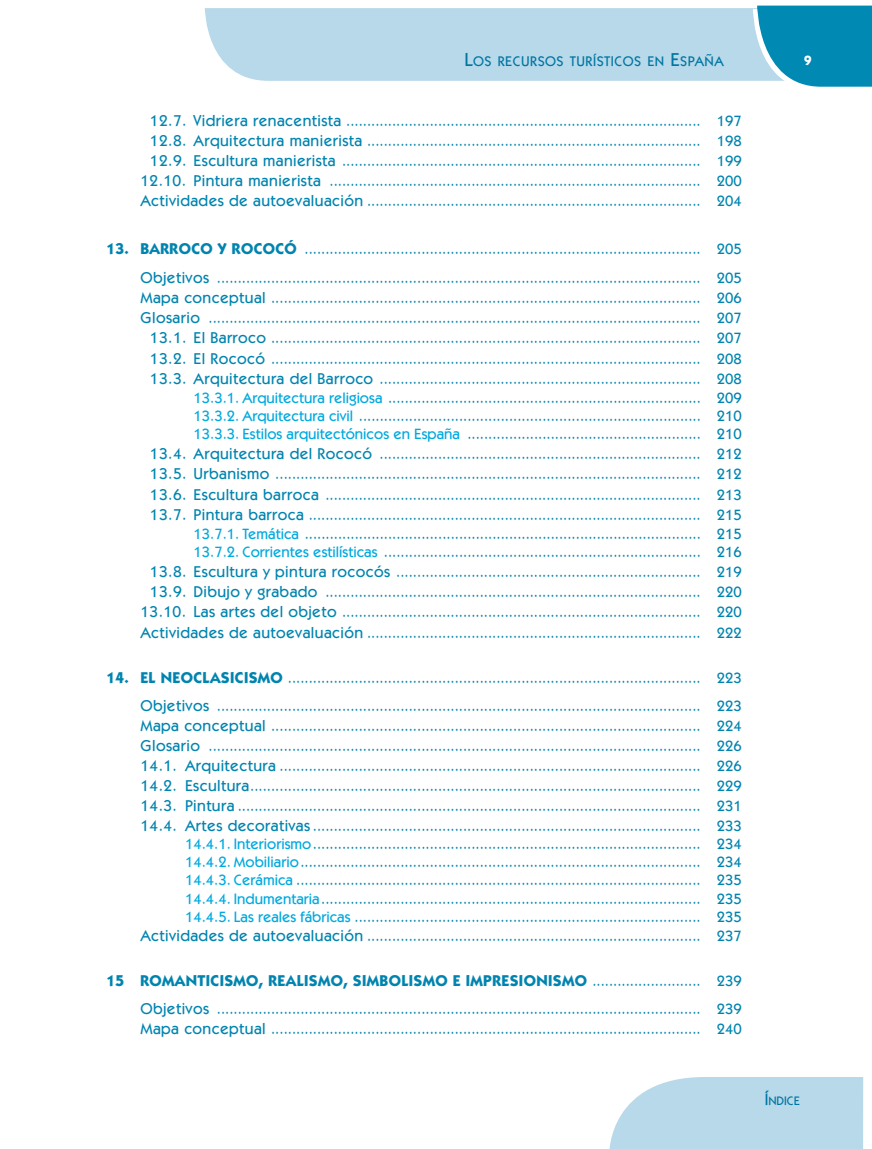
<style>
.page{position:relative;width:872px;height:1149px;background:#fff}
.page>*{position:absolute;margin:0;border:0;box-sizing:border-box;transform-origin:0 0}
.t1{font:700 15.75px "ITC Kabel Std";letter-spacing:.025em;color:#0084af}
.t2{font:500 15px/20.1px "ITC Kabel Std";color:#0084af;text-align:right}
.t3{font:500 14.1px "ITC Kabel Std";letter-spacing:.035em;color:#0076a3}
.t4{font:700 13.5px "ITC Kabel Std";color:#fff}
.t5{font:500 12.3px "ITC Kabel Std";color:#0076a3}
.s1{font-size:18.75px}
.s2{font-size:15.75px}
.s3{font-weight:700;font-size:15.75px}
.s4{color:#00a9df}
.s5{font-weight:500;font-size:15px}
.s6{font-size:16.5px}
</style>
<div class="page">
<div style="left:205px;top:8px;width:548px;height:73px;background:#b8d9e9"></div>
<svg style="left:609px;top:1077px;width:254px;height:71px;background:#bddcea"></svg>
<svg style="left:753px;top:6px;width:119px;height:81px;background:#2098bc"></svg>
<p class="t3" style="left:464px;top:56px;width:261px"><span class="s1">L</span>OS RECURSOS TURÍSTICOS EN <span class="s1">E</span>SPAÑA</p>
<p class="t2" style="left:140px;top:112px;width:603px"><span class="s2">12.7. Vidriera renacentista</span> ..................................................................................... 197<br><span class="s2">12.8. Arquitectura manierista</span> ................................................................................ 198<br><span class="s2">12.9. Escultura manierista</span> ...................................................................................... 199<br><span class="s2">12.10. Pintura manierista</span> ......................................................................................... 200<br><span class="s2">Actividades de autoevaluación</span> ................................................................................ 204</p>
<p class="t2" style="left:106px;top:236px;width:637px;line-height:28.8px"><span class="s3">13. BARROCO Y ROCOCÓ</span> ............................................................................................... 205<br><span class="s2">Objetivos</span> .................................................................................................................... 205</p>
<p class="t2" style="left:140px;top:289px;width:603px"><span class="s2">Mapa conceptual</span> ....................................................................................................... 206<br><span class="s2">Glosario</span> ...................................................................................................................... 207<br><span class="s2">13.1. El Barroco</span> ....................................................................................................... 207<br><span class="s2">13.2. El Rococó</span> ....................................................................................................... 208<br><span class="s2">13.3. Arquitectura del Barroco</span> ............................................................................. 208</p>
<p class="t2" style="left:193px;top:390px;width:550px;line-height:18px;text-align:justify"><span class="s4">13.3.1. Arquitectura religiosa</span> ........................................................................... 209<br><span class="s4">13.3.2. Arquitectura civil</span> .................................................................................. 210<br><span class="s4">13.3.3. Estilos arquitectónicos en España</span> ........................................................ 210</p>
<p class="t2" style="left:150px;top:444px;width:593px;text-align:justify"><span class="s2">13.4. Arquitectura del Rococó</span> ............................................................................. 212<br><span class="s2">13.5. Urbanismo</span> ...................................................................................................... 212<br><span class="s2">13.6. Escultura barroca</span> .......................................................................................... 213<br><span class="s2">13.7. Pintura barroca</span> .............................................................................................. 215</p>
<p class="t2" style="left:193px;top:526px;width:550px;line-height:18px;text-align:left"><span class="s4">13.7.1. Temática</span> ............................................................................................... 215<br><span class="s4">13.7.2. Corrientes estilísticas</span> ............................................................................ 216</p>
<p class="t2" style="left:140px;top:562px;width:603px"><span class="s2">13.8. Escultura y pintura rococós</span> ......................................................................... 219<br><span class="s2">13.9. Dibujo y grabado</span> .......................................................................................... 220<br><span class="s2">13.10. Las artes del objeto</span> ...................................................................................... 220<br><span class="s2">Actividades de autoevaluación</span> ................................................................................ 222</p>
<p class="t2" style="left:106px;top:664px;width:637px;line-height:27.9px"><span class="s3">14. EL NEOCLASICISMO</span> ................................................................................................... 223<br><span class="s2">Objetivos</span> .................................................................................................................... 223</p>
<p class="t2" style="left:140px;top:716px;width:603px;text-align:justify"><span class="s2">Mapa conceptual</span> ....................................................................................................... 224<br><span class="s2">Glosario</span> ...................................................................................................................... 226<br><span class="s2">14.1. Arquitectura</span> ..................................................................................................... 226<br><span class="s2">14.2. Escultura</span>............................................................................................................ 229<br><span class="s2">14.3. Pintura</span> ............................................................................................................... 231<br><span class="s2">14.4. Artes decorativas</span> ............................................................................................. 233</p>
<p class="t2" style="left:185px;top:836px;width:558px;line-height:18px;text-align:justify"><span class="s4">14.4.1. Interiorismo</span>............................................................................................. 234<br><span class="s4">14.4.2. Mobiliario</span>................................................................................................ 234<br><span class="s4">14.4.3. Cerámica</span> ................................................................................................. 235<br><span class="s4">14.4.4. Indumentaria</span>........................................................................................... 235<br><span class="s4">14.4.5. Las reales fábricas</span> ................................................................................... 235</p>
<p class="t2" style="left:140px;top:926px;width:603px"><span class="s2">Actividades de autoevaluación</span> ................................................................................ 237</p>
<p class="t1" style="left:106px;top:974px;width:637px">15 ROMANTICISMO, REALISMO, SIMBOLISMO E IMPRESIONISMO <span class="s5">.......................... 239</span></p>
<p class="t2" style="left:140px;top:999px;width:603px;text-align:left"><span class="s2">Objetivos</span> .................................................................................................................... 239<br><span class="s2">Mapa conceptual</span> ....................................................................................................... 240</p>
<p class="t4" style="left:804px;top:55px;width:9px">9</p>
<p class="t5" style="left:764px;top:1096px;width:37px"><span class="s6">Í</span>NDICE</p>
</div>
